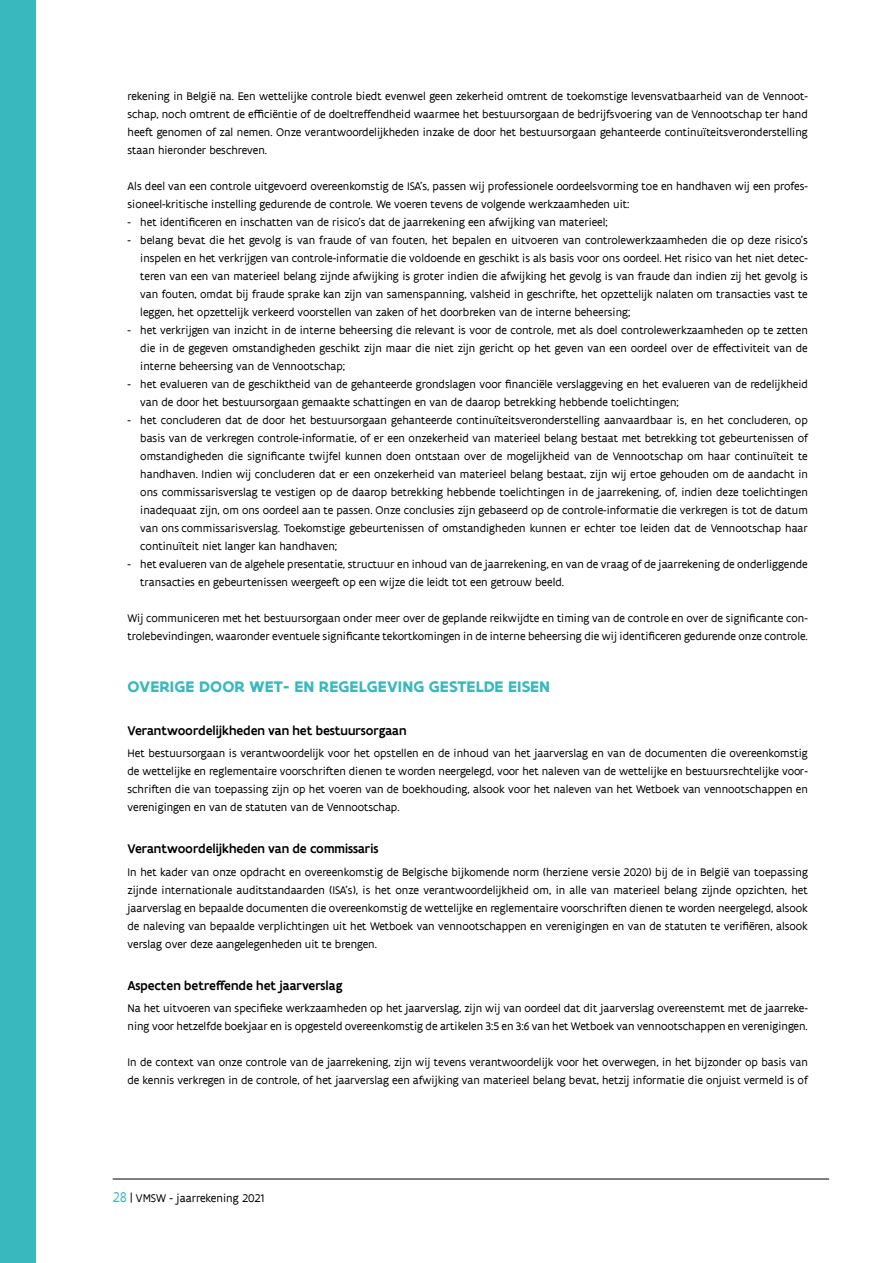
<style>
.page{position:relative;width:893px;height:1263px;background:#fff}
.page>*{position:absolute;margin:0;border:0;box-sizing:border-box;transform-origin:0 0}
.t1{font:700 16.5px "Flanders Art Sans";letter-spacing:.005em;color:#39b8bd}
.t2{font:500 13.5px "Flanders Art Sans";color:#000}
.t3{font:12px "Flanders Art Sans";color:#000}
.t4{font:11.85px/18px "Flanders Art Sans";color:#000;text-align:justify}
.s1{font-size:15.15px;color:#39b8bd}
</style>
<div class="page">
<hr style="left:113px;top:1178px;width:716px;height:1px;background:#000">
<div style="left:0;top:0;width:36px;height:1263px;background:#39b8bd"></div>
<p class="t4" style="left:128px;top:88px;width:682px">rekening in België na. Een wettelijke controle biedt evenwel geen zekerheid omtrent de toekomstige levensvatbaarheid van de Vennoot&shy;schap, noch omtrent de efficiëntie of de doeltreffendheid waarmee het bestuursorgaan de bedrijfsvoering van de Vennootschap ter hand heeft genomen of zal nemen. Onze verantwoordelijkheden inzake de door het bestuursorgaan gehanteerde continuïteitsveronderstelling staan hieronder beschreven.</p>
<p class="t4" style="left:128px;top:178px;width:682px">Als deel van een controle uitgevoerd overeenkomstig de ISA’s, passen wij professionele oordeelsvorming toe en handhaven wij een profes&shy;sioneel-kritische instelling gedurende de controle. We voeren tevens de volgende werkzaamheden uit:</p>
<p class="t4" style="left:128px;top:214px;width:482px">- het identificeren en inschatten van de risico’s dat de jaarrekening een afwijking van materieel;</p>
<p class="t4" style="left:140px;top:232px;width:669px;text-indent:-13px">- belang bevat die het gevolg is van fraude of van fouten, het bepalen en uitvoeren van controlewerkzaamheden die op deze risico’s inspelen en het verkrijgen van controle-informatie die voldoende en geschikt is als basis voor ons oordeel. Het risico van het niet detec&shy;teren van een van materieel belang zijnde afwijking is groter indien die afwijking het gevolg is van fraude dan indien zij het gevolg is van fouten, omdat bij fraude sprake kan zijn van samenspanning, valsheid in geschrifte, het opzettelijk nalaten om transacties vast te leggen, het opzettelijk verkeerd voorstellen van zaken of het doorbreken van de interne beheersing;</p>
<p class="t4" style="left:140px;top:322px;width:669px;text-indent:-13px">- het verkrijgen van inzicht in de interne beheersing die relevant is voor de controle, met als doel controlewerkzaamheden op te zetten die in de gegeven omstandigheden geschikt zijn maar die niet zijn gericht op het geven van een oordeel over de effectiviteit van de interne beheersing van de Vennootschap;</p>
<p class="t4" style="left:140px;top:376px;width:669px;text-indent:-13px">- het evalueren van de geschiktheid van de gehanteerde grondslagen voor financiële verslaggeving en het evalueren van de redelijkheid van de door het bestuursorgaan gemaakte schattingen en van de daarop betrekking hebbende toelichtingen;</p>
<p class="t4" style="left:140px;top:412px;width:669px;text-indent:-13px">- het concluderen dat de door het bestuursorgaan gehanteerde continuïteitsveronderstelling aanvaardbaar is, en het concluderen, op basis van de verkregen controle-informatie, of er een onzekerheid van materieel belang bestaat met betrekking tot gebeurtenissen of omstandigheden die significante twijfel kunnen doen ontstaan over de mogelijkheid van de Vennootschap om haar continuïteit te handhaven. Indien wij concluderen dat er een onzekerheid van materieel belang bestaat, zijn wij ertoe gehouden om de aandacht in ons commissarisverslag te vestigen op de daarop betrekking hebbende toelichtingen in de jaarrekening, of, indien deze toelichtingen inadequaat zijn, om ons oordeel aan te passen. Onze conclusies zijn gebaseerd op de controle-informatie die verkregen is tot de datum van ons commissarisverslag. Toekomstige gebeurtenissen of omstandigheden kunnen er echter toe leiden dat de Vennootschap haar continuïteit niet langer kan handhaven;</p>
<p class="t4" style="left:140px;top:556px;width:669px;text-indent:-13px">- het evalueren van de algehele presentatie, structuur en inhoud van de jaarrekening, en van de vraag of de jaarrekening de onderliggende transacties en gebeurtenissen weergeeft op een wijze die leidt tot een getrouw beeld.</p>
<p class="t4" style="left:128px;top:610px;width:682px">Wij communiceren met het bestuursorgaan onder meer over de geplande reikwijdte en timing van de controle en over de significante con&shy;trolebevindingen, waaronder eventuele significante tekortkomingen in de interne beheersing die wij identificeren gedurende onze controle.</p>
<h1 class="t1" style="left:128px;top:676px;width:424px">OVERIGE DOOR WET- EN REGELGEVING GESTELDE EISEN</h1>
<p class="t2" style="left:128px;top:722px;width:281px">Verantwoordelijkheden van het bestuursorgaan</p>
<p class="t4" style="left:128px;top:744px;width:682px">Het bestuursorgaan is verantwoordelijk voor het opstellen en de inhoud van het jaarverslag en van de documenten die overeenkomstig de wettelijke en reglementaire voorschriften dienen te worden neergelegd, voor het naleven van de wettelijke en bestuursrechtelijke voor&shy;schriften die van toepassing zijn op het voeren van de boekhouding, alsook voor het naleven van het Wetboek van vennootschappen en verenigingen en van de statuten van de Vennootschap.</p>
<p class="t2" style="left:128px;top:840px;width:252px">Verantwoordelijkheden van de commissaris</p>
<p class="t4" style="left:128px;top:863px;width:682px">In het kader van onze opdracht en overeenkomstig de Belgische bijkomende norm (herziene versie 2020) bij de in België van toepassing zijnde internationale auditstandaarden (ISA’s), is het onze verantwoordelijkheid om, in alle van materieel belang zijnde opzichten, het jaarverslag en bepaalde documenten die overeenkomstig de wettelijke en reglementaire voorschriften dienen te worden neergelegd, alsook de naleving van bepaalde verplichtingen uit het Wetboek van vennootschappen en verenigingen en van de statuten te verifiëren, alsook verslag over deze aangelegenheden uit te brengen.</p>
<p class="t2" style="left:128px;top:977px;width:217px">Aspecten betreffende het jaarverslag</p>
<p class="t4" style="left:128px;top:999px;width:682px">Na het uitvoeren van specifieke werkzaamheden op het jaarverslag, zijn wij van oordeel dat dit jaarverslag overeenstemt met de jaarreke&shy;ning voor hetzelfde boekjaar en is opgesteld overeenkomstig de artikelen 3:5 en 3:6 van het Wetboek van vennootschappen en verenigingen.</p>
<p class="t4" style="left:128px;top:1053px;width:682px">In de context van onze controle van de jaarrekening, zijn wij tevens verantwoordelijk voor het overwegen, in het bijzonder op basis van de kennis verkregen in de controle, of het jaarverslag een afwijking van materieel belang bevat, hetzij informatie die onjuist vermeld is of</p>
<p class="t3" style="left:113px;top:1191px;width:153px"><span class="s1">28</span> | VMSW - jaarrekening 2021</p>
</div>
